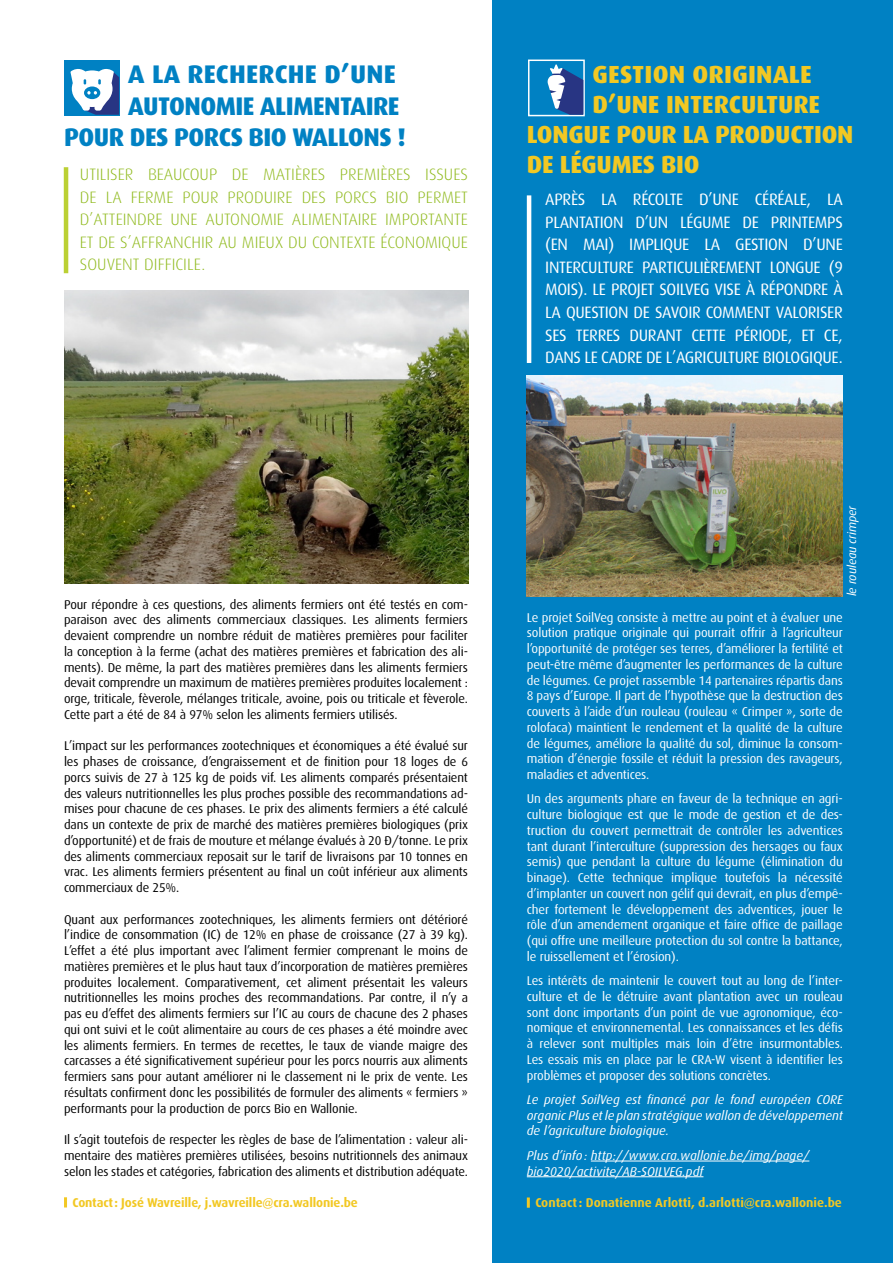
<style>
.page{position:relative;width:893px;height:1263px;background:#fff}
.page>*{position:absolute;margin:0;border:0;box-sizing:border-box;transform-origin:0 0}
.TITRE_1{font:800 25.5px "Dax";letter-spacing:-.02em;color:#0081c3}
.TITRE_1-2{font:800 25.5px "Dax";letter-spacing:.01em;color:#0081c3}
.TITRE_1-3{font:800 24.75px "Dax";letter-spacing:-.01em;color:#f2c823}
.TITRE_1-4{font:800 24.75px "Dax";letter-spacing:.01em;color:#f2c823}
.BODY{font:16.5px/22.5px "Dax";letter-spacing:-.02em;color:#fff;text-align:justify}
.BODY-2{font:300 16.5px/22.5px "Dax";color:#90ba1e;text-align:justify}
.t1{font:12.75px/15.8px "Dax";letter-spacing:-.01em;color:#000;text-align:justify}
.t2{font:12.75px/15.8px "Dax";letter-spacing:-.01em;color:#fff;text-align:justify}
.t3{font:italic 12.75px/15.8px "Dax";color:#fff;text-align:justify}
.t4{font:700 12.75px "Dax";letter-spacing:-.01em;color:#f2c823}
.t5{font:italic 12px "Dax";letter-spacing:-.01em;color:#fff}
</style>
<div class="page">
<div style="left:492px;top:0;width:401px;height:1263px;background:#0081c3"></div>
<img style="left:64px;top:290px;width:404px;height:293px">
<img style="left:527px;top:376px;width:316px;height:220px">
<hr style="left:591px;top:1161px;width:218px;height:1px;background:#fff">
<hr style="left:527px;top:1176px;width:176px;height:1px;background:#fff">
<svg style="left:64px;top:1197px;width:3px;height:10px"></svg>
<svg style="left:527px;top:1197px;width:3px;height:11px"></svg>
<hr style="left:64px;top:167px;width:4px;height:106px;background:#bbd034">
<hr style="left:527px;top:195px;width:4px;height:168px;background:#fff">
<div style="left:65px;top:60px;width:55px;height:56px;background:#0081c3"></div>
<svg style="left:70px;top:68px;width:49px;height:47px"></svg>
<div style="left:528px;top:60px;width:57px;height:56px;background:#0081c3;border:2px solid #fff"></div>
<svg style="left:547px;top:64px;width:36px;height:51px"></svg>
<p class="TITRE_1-2" style="left:128px;top:60px;width:269px">A LA RECHERCHE D’UNE</p>
<p class="TITRE_1" style="left:128px;top:91px;width:273px">AUTONOMIE ALIMENTAIRE</p>
<p class="TITRE_1" style="left:64px;top:123px;width:344px">POUR DES PORCS BIO WALLONS !</p>
<p class="BODY-2" style="left:80px;top:163px;width:389px">UTILISER BEAUCOUP DE MATIÈRES PREMIÈRES ISSUES DE LA FERME POUR PRODUIRE DES PORCS BIO PERMET D’ATTEINDRE UNE AUTONOMIE ALIMENTAIRE IMPORTANTE ET DE S’AFFRANCHIR AU MIEUX DU CONTEXTE ÉCONOMIQUE SOUVENT DIFFICILE.</p>
<p class="t1" style="left:64px;top:596px;width:405px">Pour répondre à ces questions, des aliments fermiers ont été testés en com&shy;paraison avec des aliments commerciaux classiques. Les aliments fermiers devaient comprendre un nombre réduit de matières premières pour faciliter la conception à la ferme (achat des matières premières et fabrication des ali&shy;ments). De même, la part des matières premières dans les aliments fermiers devait comprendre un maximum de matières premières produites localement : orge, triticale, fèverole, mélanges triticale, avoine, pois ou triticale et fèverole.<br>Cette part a été de 84 à 97% selon les aliments fermiers utilisés.</p>
<p class="t1" style="left:64px;top:738px;width:405px">L’impact sur les performances zootechniques et économiques a été évalué sur les phases de croissance, d’engraissement et de finition pour 18 loges de 6 porcs suivis de 27 à 125 kg de poids vif. Les aliments comparés présentaient des valeurs nutritionnelles les plus proches possible des recommandations ad&shy;mises pour chacune de ces phases. Le prix des aliments fermiers a été calculé dans un contexte de prix de marché des matières premières biologiques (prix d’opportunité) et de frais de mouture et mélange évalués à 20 €/tonne. Le prix des aliments commerciaux reposait sur le tarif de livraisons par 10 tonnes en vrac. Les aliments fermiers présentent au final un coût inférieur aux aliments commerciaux de 25%.</p>
<p class="t1" style="left:64px;top:911px;width:405px">Quant aux performances zootechniques, les aliments fermiers ont détérioré l’indice de consommation (IC) de 12% en phase de croissance (27 à 39 kg).<br>L’effet a été plus important avec l’aliment fermier comprenant le moins de matières premières et le plus haut taux d’incorporation de matières premières produites localement. Comparativement, cet aliment présentait les valeurs nutritionnelles les moins proches des recommandations. Par contre, il n’y a pas eu d’effet des aliments fermiers sur l’IC au cours de chacune des 2 phases qui ont suivi et le coût alimentaire au cours de ces phases a été moindre avec les aliments fermiers. En termes de recettes, le taux de viande maigre des carcasses a été significativement supérieur pour les porcs nourris aux aliments fermiers sans pour autant améliorer ni le classement ni le prix de vente. Les résultats confirment donc les possibilités de formuler des aliments « fermiers » performants pour la production de porcs Bio en Wallonie.</p>
<p class="t1" style="left:64px;top:1132px;width:405px">Il s’agit toutefois de respecter les règles de base de l’alimentation : valeur ali&shy;mentaire des matières premières utilisées, besoins nutritionnels des animaux selon les stades et catégories, fabrication des aliments et distribution adéquate.</p>
<p class="t4" style="left:73px;top:1195px;width:287px">Contact : José Wavreille, j.wavreille@cra.wallonie.be</p>
<p class="TITRE_1-4" style="left:592px;top:60px;width:221px">GESTION ORIGINALE</p>
<p class="TITRE_1-3" style="left:592px;top:90px;width:229px">D’UNE INTERCULTURE</p>
<p class="TITRE_1-3" style="left:527px;top:120px;width:328px">LONGUE POUR LA PRODUCTION</p>
<p class="TITRE_1-3" style="left:527px;top:150px;width:174px">DE LÉGUMES BIO</p>
<p class="BODY" style="left:545px;top:189px;width:299px">APRÈS LA RÉCOLTE D’UNE CÉRÉALE, LA PLANTATION D’UN LÉGUME DE PRINTEMPS (EN MAI) IMPLIQUE LA GESTION D’UNE INTERCULTURE PARTICULIÈREMENT LONGUE (9<br>MOIS). LE PROJET SOILVEG VISE À RÉPONDRE À LA QUESTION DE SAVOIR COMMENT VALORISER SES TERRES DURANT CETTE PÉRIODE, ET CE, DANS LE CADRE DE L’AGRICULTURE BIOLOGIQUE.</p>
<p class="t5" style="left:845px;top:596px;width:92px;rotate:-90deg">le rouleau crimper</p>
<p class="t2" style="left:527px;top:609px;width:318px">Le projet SoilVeg consiste à mettre au point et à évaluer une solution pratique originale qui pourrait offrir à l’agriculteur l’opportunité de protéger ses terres, d’améliorer la fertilité et peut-être même d’augmenter les performances de la culture de légumes. Ce projet rassemble 14 partenaires répartis dans 8 pays d’Europe. Il part de l’hypothèse que la destruction des couverts à l’aide d’un rouleau (rouleau « Crimper », sorte de rolofaca) maintient le rendement et la qualité de la culture de légumes, améliore la qualité du sol, diminue la consom&shy;mation d’énergie fossile et réduit la pression des ravageurs, maladies et adventices.</p>
<p class="t2" style="left:527px;top:791px;width:318px">Un des arguments phare en faveur de la technique en agri&shy;culture biologique est que le mode de gestion et de des&shy;truction du couvert permettrait de contrôler les adventices tant durant l’interculture (suppression des hersages ou faux semis) que pendant la culture du légume (élimination du binage). Cette technique implique toutefois la nécessité d’implanter un couvert non gélif qui devrait, en plus d’empê&shy;cher fortement le développement des adventices, jouer le rôle d’un amendement organique et faire office de paillage (qui offre une meilleure protection du sol contre la battance, le ruissellement et l’érosion).</p>
<p class="t2" style="left:527px;top:973px;width:318px">Les intérêts de maintenir le couvert tout au long de l’inter&shy;culture et de le détruire avant plantation avec un rouleau sont donc importants d’un point de vue agronomique, éco&shy;nomique et environnemental. Les connaissances et les défis à relever sont multiples mais loin d’être insurmontables.<br>Les essais mis en place par le CRA-W visent à identifier les problèmes et proposer des solutions concrètes.</p>
<p class="t3" style="left:527px;top:1092px;width:318px">Le projet SoilVeg est financé par le fond européen CORE organic Plus et le plan stratégique wallon de développement de l’agriculture biologique.</p>
<p class="t3" style="left:527px;top:1147px;width:284px">Plus d’info: http://www.cra.wallonie.be/img/page/ bio2020/activite/AB-SOILVEG.pdf</p>
<p class="t4" style="left:535px;top:1195px;width:308px">Contact : Donatienne Arlotti, d.arlotti@cra.wallonie.be</p>
</div>
